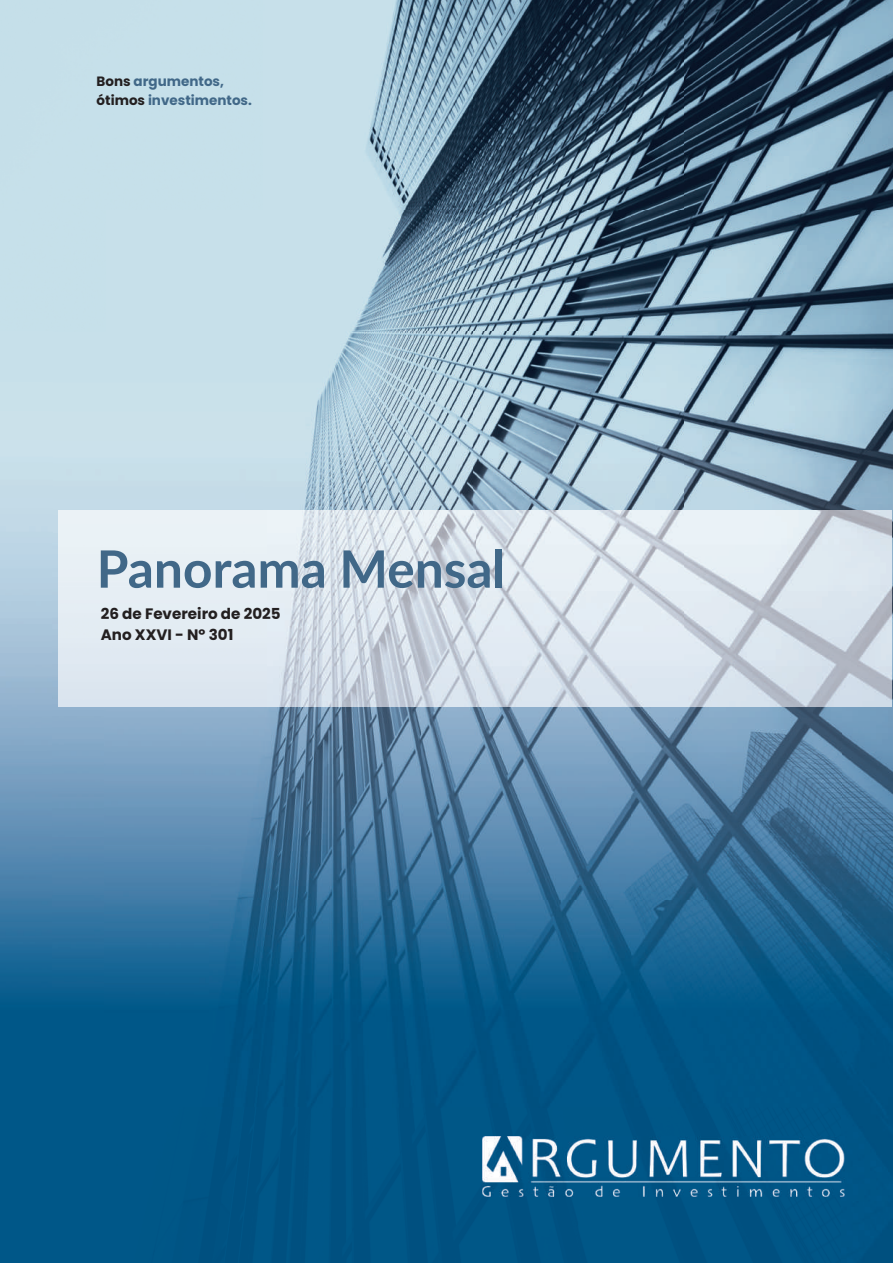
<style>
.page{position:relative;width:893px;height:1263px;background:#fff}
.page>*{position:absolute;margin:0;border:0;box-sizing:border-box;transform-origin:0 0}
.t1{font:700 51.6px "Lato";color:#416888}
.t2{font:700 15.15px/20.9px "Poppins";color:#231f20}
.t3{font:700 13.5px/18.6px "Poppins";color:#416888}
.s1{color:#231f20}
</style>
<div class="page">
<img style="left:52px;top:0;width:841px;height:331px">
<img style="left:683px;top:331px;width:210px;height:207px">
<img style="left:263px;top:331px;width:420px;height:180px">
<img style="left:0;top:331px;width:52px;height:932px">
<img style="left:841px;top:538px;width:52px;height:725px">
<img style="left:52px;top:538px;width:53px;height:725px">
<img style="left:105px;top:706px;width:736px;height:557px">
<img style="left:58px;top:511px;width:833px;height:195px">
<img style="left:482px;top:1136px;width:363px;height:60px">
<p class="t3" style="left:97px;top:72px;width:157px"><span class="s1">Bons</span> argumentos, <span class="s1">ótimos</span> investimentos.</p>
<h1 class="t1" style="left:97px;top:531px;width:410px">Panorama Mensal</h1>
<p class="t2" style="left:101px;top:603px;width:181px">26 de Fevereiro de 2025<br>Ano XXVI - Nº 301</p>
</div>
